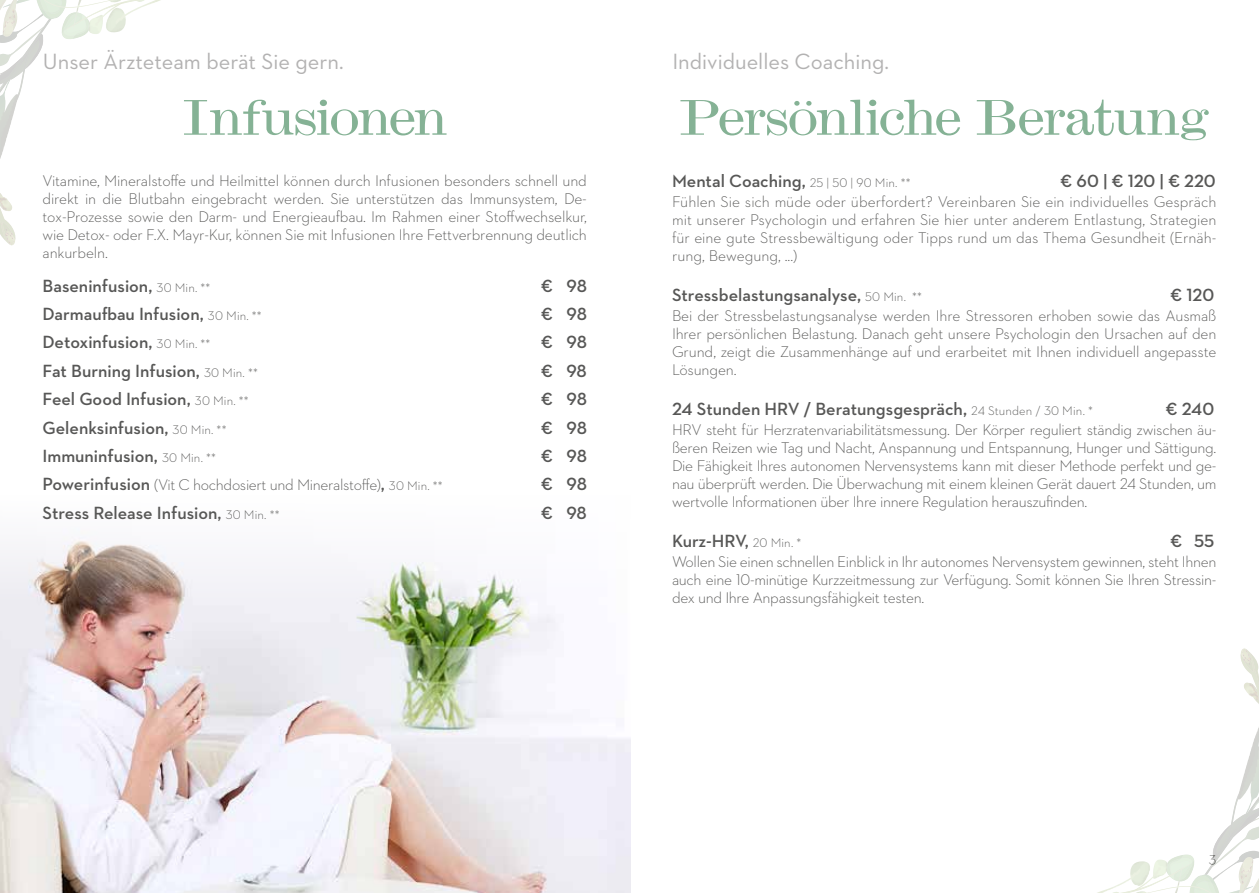
<style>
.page{position:relative;width:1259px;height:893px;background:#fff}
.page>*{position:absolute;margin:0;border:0;box-sizing:border-box;transform-origin:0 0}
.t1{font:47.25px "Monotype Modern Wide";letter-spacing:-.05em;color:#85b295;scale:1.11 1}
.t2{font:22.5px "Neutraface 2 Text";color:#b3b2b2}
.t3{font:600 18px "Neutraface 2 Text";color:#575756}
.t4{font:300 15.75px/18px "Neutraface 2 Text";letter-spacing:-.02em;color:#575756;text-align:justify}
.s1{font-weight:300;font-size:12.75px}
.s2{font-weight:600;font-size:18px}
.s3{font-size:12.75px}
</style>
<div class="page">
<svg style="left:0;top:0;width:85px;height:246px"></svg>
<img style="left:40px;top:0;width:33px;height:30px">
<img style="left:0;top:48px;width:28px;height:177px">
<img style="left:73px;top:0;width:88px;height:34px">
<svg style="left:1159px;top:648px;width:100px;height:245px"></svg>
<img style="left:1182px;top:864px;width:33px;height:29px">
<img style="left:1228px;top:669px;width:31px;height:177px">
<img style="left:1097px;top:860px;width:85px;height:33px">
<img style="left:0;top:538px;width:630px;height:355px">
<h2 class="t2" style="left:43px;top:47px;width:302px">Unser Ärzteteam berät Sie gern.</h2>
<h2 class="t2" style="left:672px;top:47px;width:218px">Individuelles Coaching.</h2>
<h1 class="t1" style="left:182px;top:88px;width:241px">Infusionen</h1>
<h1 class="t1" style="left:679px;top:88px;width:480px">Persönliche Beratung</h1>
<p class="t4" style="left:43px;top:171px;width:546px">Vitamine, Mineralstoffe und Heilmittel können durch Infusionen besonders schnell und direkt in die Blutbahn eingebracht werden. Sie unterstützen das Immunsystem, De&shy;tox-Prozesse sowie den Darm- und Energieaufbau. Im Rahmen einer Stoffwechselkur, wie Detox- oder F.X. Mayr-Kur, können Sie mit Infusionen Ihre Fettverbrennung deutlich ankurbeln.</p>
<p class="t3" style="left:43px;top:274px;width:169px">Baseninfusion, <span class="s1">30 Min. **</span></p>
<p class="t3" style="left:541px;top:274px;width:47px">€ 98</p>
<p class="t3" style="left:43px;top:302px;width:221px">Darmaufbau Infusion, <span class="s1">30 Min. **</span></p>
<p class="t3" style="left:541px;top:302px;width:47px">€ 98</p>
<p class="t3" style="left:43px;top:331px;width:169px">Detoxinfusion, <span class="s1">30 Min. **</span></p>
<p class="t3" style="left:541px;top:331px;width:47px">€ 98</p>
<p class="t3" style="left:43px;top:359px;width:217px">Fat Burning Infusion, <span class="s1">30 Min. **</span></p>
<p class="t3" style="left:541px;top:359px;width:47px">€ 98</p>
<p class="t3" style="left:43px;top:388px;width:208px">Feel Good Infusion, <span class="s1">30 Min. **</span></p>
<p class="t3" style="left:541px;top:388px;width:47px">€ 98</p>
<p class="t3" style="left:43px;top:416px;width:185px">Gelenksinfusion, <span class="s1">30 Min. **</span></p>
<p class="t3" style="left:541px;top:416px;width:47px">€ 98</p>
<p class="t3" style="left:43px;top:444px;width:175px">Immuninfusion, <span class="s1">30 Min. **</span></p>
<p class="t3" style="left:541px;top:444px;width:47px">€ 98</p>
<p class="t4" style="left:43px;top:476px;width:402px"><span class="s2">Powerinfusion</span> (Vit C hochdosiert und Mineralstoffe)<span class="s2">,</span> <span class="s3">30 Min. **</span></p>
<p class="t3" style="left:541px;top:473px;width:47px">€ 98</p>
<p class="t3" style="left:43px;top:501px;width:238px">Stress Release Infusion, <span class="s1">30 Min. **</span></p>
<p class="t3" style="left:541px;top:501px;width:47px">€ 98</p>
<p class="t3" style="left:672px;top:170px;width:240px">Mental Coaching, <span class="s1">25 | 50 | 90 Min. **</span></p>
<p class="t3" style="left:1060px;top:170px;width:157px">€ 60 | € 120 | € 220</p>
<p class="t4" style="left:672px;top:193px;width:546px">Fühlen Sie sich müde oder überfordert? Vereinbaren Sie ein individuelles Gespräch mit unserer Psychologin und erfahren Sie hier unter anderem Entlastung, Strategien für eine gute Stressbewältigung oder Tipps rund um das Thema Gesundheit (Ernäh&shy;rung, Bewegung, ...)</p>
<p class="t3" style="left:672px;top:284px;width:252px">Stressbelastungsanalyse, <span class="s1">50 Min. **</span></p>
<p class="t3" style="left:1170px;top:284px;width:45px">€ 120</p>
<p class="t4" style="left:672px;top:307px;width:546px">Bei der Stressbelastungsanalyse werden Ihre Stressoren erhoben sowie das Ausmaß Ihrer persönlichen Belastung. Danach geht unsere Psychologin den Ursachen auf den Grund, zeigt die Zusammenhänge auf und erarbeitet mit Ihnen individuell angepasste Lösungen.</p>
<p class="t3" style="left:672px;top:397px;width:422px">24 Stunden HRV / Beratungsgespräch, <span class="s1">24 Stunden / 30 Min. *</span></p>
<p class="t3" style="left:1166px;top:397px;width:50px">€ 240</p>
<p class="t4" style="left:672px;top:420px;width:546px">HRV steht für Herzratenvariabilitätsmessung. Der Körper reguliert ständig zwischen äu&shy;ßeren Reizen wie Tag und Nacht, Anspannung und Entspannung, Hunger und Sättigung.<br>Die Fähigkeit Ihres autonomen Nervensystems kann mit dieser Methode perfekt und ge&shy;nau überprüft werden. Die Überwachung mit einem kleinen Gerät dauert 24 Stunden, um wertvolle Informationen über Ihre innere Regulation herauszufinden.</p>
<p class="t3" style="left:672px;top:529px;width:131px">Kurz-HRV, <span class="s1">20 Min. *</span></p>
<p class="t3" style="left:1170px;top:529px;width:45px">€ 55</p>
<p class="t4" style="left:672px;top:552px;width:546px">Wollen Sie einen schnellen Einblick in Ihr autonomes Nervensystem gewinnen, steht Ihnen auch eine 10-minütige Kurzzeitmessung zur Verfügung. Somit können Sie Ihren Stressin&shy;dex und Ihre Anpassungsfähigkeit testen.</p>
<p class="t4" style="left:1209px;top:848px;width:9px">3</p>
</div>
